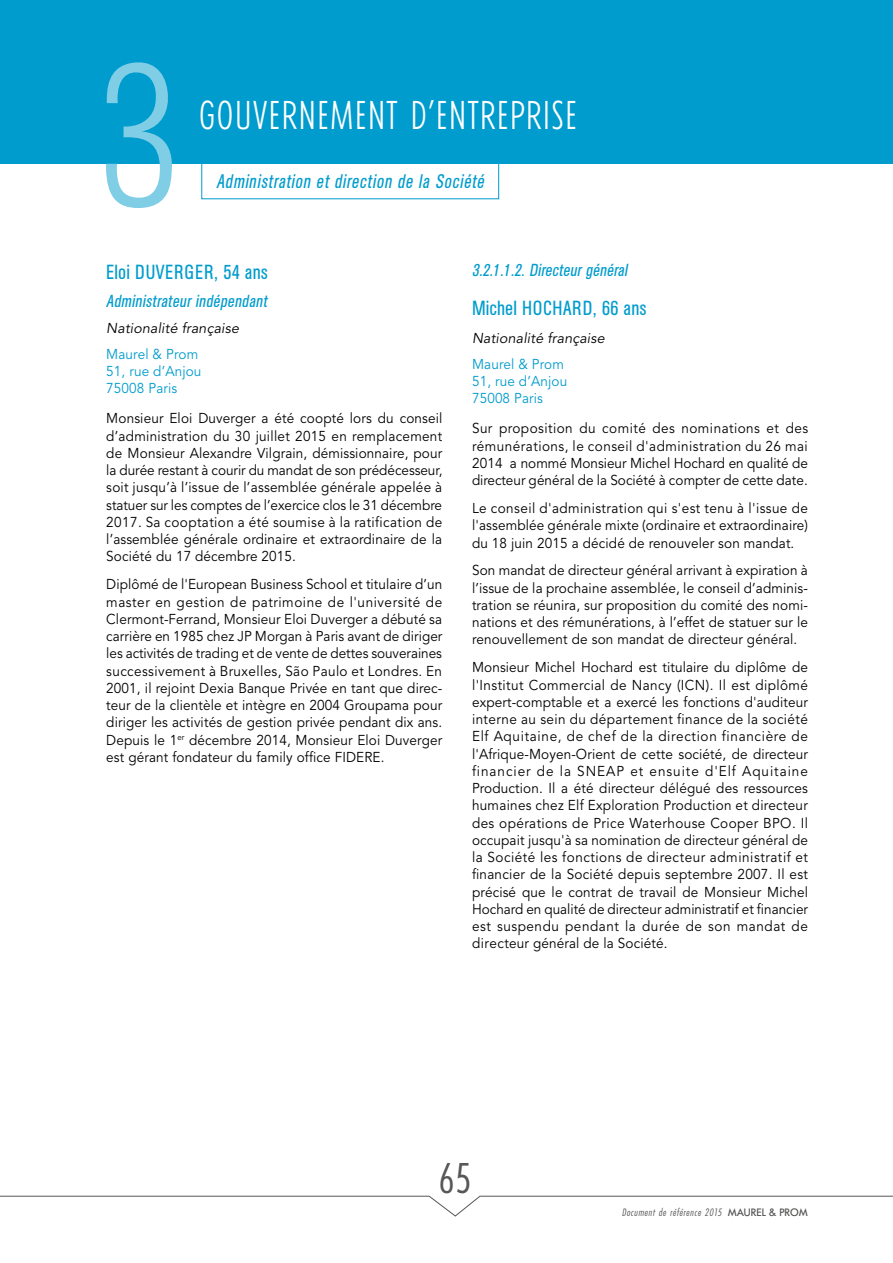
<style>
.page{position:relative;width:893px;height:1263px;background:#fff}
.page>*{position:absolute;margin:0;border:0;box-sizing:border-box;transform-origin:0 0}
.t1{font:300 195px "Climerick";color:#80cee6}
.t2{font:300 condensed 45px "Futura EF";color:#575756}
.t3{font:300 39px "Climerick";letter-spacing:.05em;color:#fff;scale:.9 1}
.t4{font:20.25px "AG Buch Condensed BQ";letter-spacing:.01em;color:#009ccd;scale:.95 1}
.t5{font:italic 19.5px "AG Buch Condensed BQ";color:#009ccd;scale:.9 1}
.t6{font:italic 17.25px "AG Buch Condensed BQ";color:#009ccd;scale:.95 1}
.t7{font:14.25px/17.2px "Avenir";letter-spacing:.01em;color:#000;text-align:justify;scale:.95 1}
.t8{font:14.25px/17.2px "Avenir";letter-spacing:.01em;color:#009ccd;scale:.95 1}
.t9{font:italic 14.25px "Avenir";letter-spacing:.01em;color:#000}
.t10{font:italic 300 condensed 11.25px "Futura EF";color:#575756}
.s1{font-family:"Futura No 2 D";font-weight:500;font-style:normal;font-stretch:normal}
</style>
<div class="page">
<div style="left:0;top:0;width:893px;height:164px;background:#009ccd"></div>
<svg style="left:0;top:1195px;width:893px;height:22px"></svg>
<div style="left:201px;top:145px;width:298px;height:54px;border:1px solid #009ccd"></div>
<h1 class="t1" style="left:99px;top:29px;width:82px">3</h1>
<h3 class="t3" style="left:199px;top:94px;width:421px">GOUVERNEMENT D’ENTREPRISE</h3>
<h3 class="t5" style="left:217px;top:171px;width:303px">Administration et direction de la Société</h3>
<h3 class="t4" style="left:106px;top:260px;width:172px">Eloi DUVERGER, 54 ans</h3>
<p class="t6" style="left:106px;top:291px;width:174px">Administrateur indépendant</p>
<p class="t9" style="left:106px;top:320px;width:134px">Nationalité française</p>
<p class="t8" style="left:106px;top:346px;width:102px">Maurel &amp; Prom<br>51, rue d’Anjou<br>75008 Paris</p>
<p class="t7" style="left:106px;top:410px;width:355px">Monsieur Eloi Duverger a été coopté lors du conseil d’administration du 30 juillet 2015 en remplacement de Monsieur Alexandre Vilgrain, démissionnaire, pour la durée restant à courir du mandat de son prédécesseur, soit jusqu’à l’issue de l’assemblée générale appelée à statuer sur les comptes de l’exercice clos le 31 décembre 2017. Sa cooptation a été soumise à la ratification de l’assemblée générale ordinaire et extraordinaire de la Société du 17 décembre 2015.</p>
<p class="t7" style="left:106px;top:576px;width:355px">Diplômé de l'European Business School et titulaire d’un master en gestion de patrimoine de l'université de Clermont-Ferrand, Monsieur Eloi Duverger a débuté sa carrière en 1985 chez JP Morgan à Paris avant de diriger les activités de trading et de vente de dettes souveraines successivement à Bruxelles, São Paulo et Londres. En 2001, il rejoint Dexia Banque Privée en tant que direc&shy;teur de la clientèle et intègre en 2004 Groupama pour diriger les activités de gestion privée pendant dix ans.<br>Depuis le 1<sup>er</sup> décembre 2014, Monsieur Eloi Duverger est gérant fondateur du family office FIDERE.</p>
<p class="t6" style="left:472px;top:261px;width:169px">3.2.1.1.2.Directeurgénéral</p>
<h3 class="t4" style="left:472px;top:297px;width:185px">Michel HOCHARD, 66 ans</h3>
<p class="t9" style="left:472px;top:330px;width:134px">Nationalité française</p>
<p class="t8" style="left:472px;top:356px;width:102px">Maurel &amp; Prom<br>51, rue d’Anjou<br>75008 Paris</p>
<p class="t7" style="left:472px;top:420px;width:355px">Sur proposition du comité des nominations et des rémunérations, le conseil d'administration du 26 mai 2014 a nommé Monsieur Michel Hochard en qualité de directeur général de la Société à compter de cette date.</p>
<p class="t7" style="left:472px;top:500px;width:355px">Le conseil d'administration qui s'est tenu à l'issue de l'assemblée générale mixte (ordinaire et extraordinaire) du 18 juin 2015 a décidé de renouveler son mandat.</p>
<p class="t7" style="left:472px;top:562px;width:355px">Son mandat de directeur général arrivant à expiration à l’issue de la prochaine assemblée, le conseil d’adminis&shy;tration se réunira, sur proposition du comité des nomi&shy;nations et des rémunérations, à l’effet de statuer sur le renouvellement de son mandat de directeur général.</p>
<p class="t7" style="left:472px;top:659px;width:355px">Monsieur Michel Hochard est titulaire du diplôme de l'Institut Commercial de Nancy (ICN). Il est diplômé expert-comptable et a exercé les fonctions d'auditeur interne au sein du département finance de la société Elf Aquitaine, de chef de la direction financière de l'Afrique-Moyen-Orient de cette société, de directeur financier de la SNEAP et ensuite d'Elf Aquitaine Production. Il a été directeur délégué des ressources humaines chez Elf Exploration Production et directeur des opérations de Price Waterhouse Cooper BPO. Il occupait jusqu'à sa nomination de directeur général de la Société les fonctions de directeur administratif et financier de la Société depuis septembre 2007. Il est précisé que le contrat de travail de Monsieur Michel Hochard en qualité de directeur administratif et financier est suspendu pendant la durée de son mandat de directeur général de la Société.</p>
<h2 class="t2" style="left:438px;top:1153px;width:34px">65</h2>
<p class="t10" style="left:622px;top:1206px;width:188px">Document de référence 2015 <span class="s1">MAU R E L &amp; P ROM</span></p>
</div>
